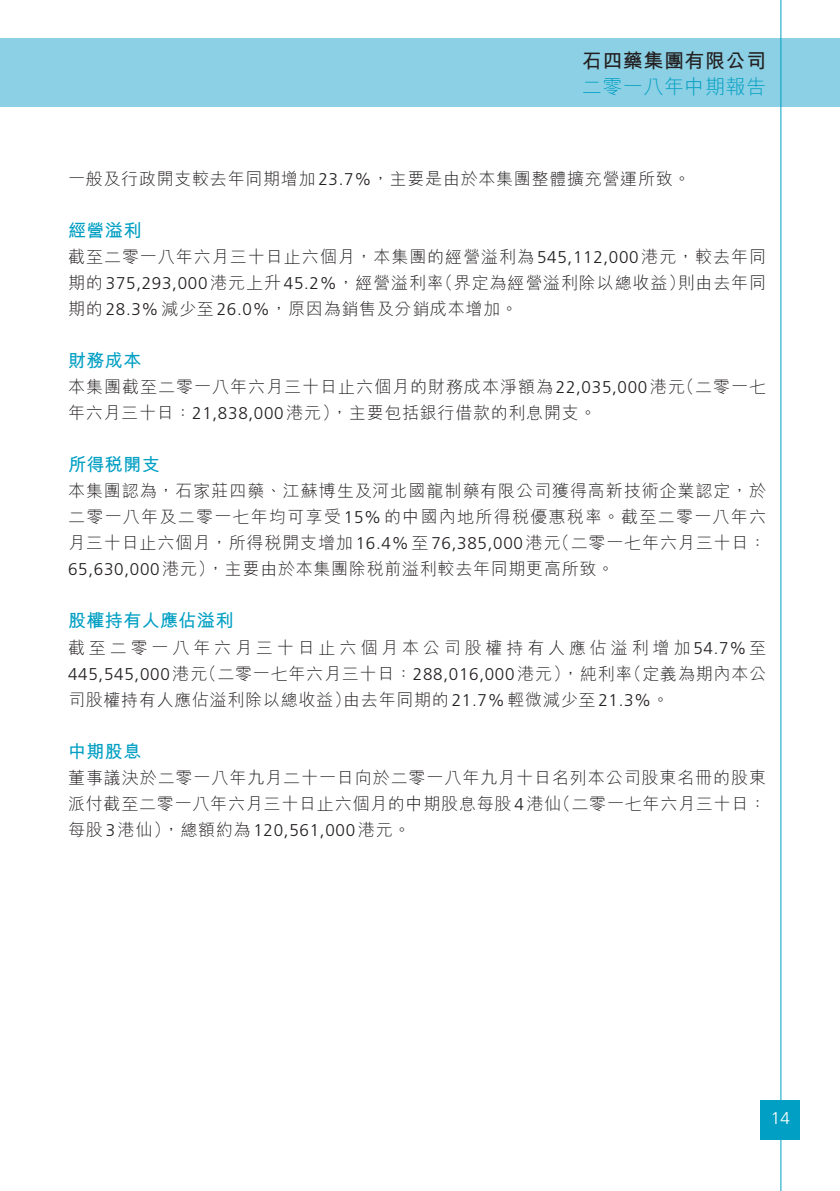
<style>
.page{position:relative;width:840px;height:1191px;background:#fff}
.page>*{position:absolute;margin:0;border:0;box-sizing:border-box;transform-origin:0 0}
.t1{font:20px "M Hei HK Bold E Ten B5 H";letter-spacing:.025em;color:#231f20}
.t2{font:20px "M Hei HK Light E Ten B5 H";letter-spacing:.025em;color:#009fc3}
.t3{font:18px "M Hei HK Bold E Ten B5 H";letter-spacing:.02em;color:#009fc3}
.t4{font:17px/26px "M Hei HK Light E Ten B5 H";letter-spacing:.045em;color:#231f20;text-align:justify}
.t5{font:300 17px "Frutiger LT Std";color:#fff}
.s1{font-family:"Frutiger LT Std";font-weight:300}
</style>
<div class="page">
<div style="left:0;top:39px;width:839px;height:68px;background:#8bd0e4"></div>
<hr style="left:780px;top:0;width:1px;height:1191px;background:#009fc3">
<div style="left:760px;top:1100px;width:39px;height:40px;background:#009fc3"></div>
<p class="t1" style="left:581px;top:53px;width:186px">石四藥集團有限公司</p>
<p class="t2" style="left:581px;top:79px;width:186px">二零一八年中期報告</p>
<p class="t4" style="left:68px;top:168px;width:623px">一般及行政開支較去年同期增加 <span class="s1">23.7%</span>，主要是由於本集團整體擴充營運所致。</p>
<p class="t3" style="left:68px;top:224px;width:75px">經營溢利</p>
<p class="t4" style="left:68px;top:246px;width:699px">截至二零一八年六月三十日止六個月，本集團的經營溢利為 <span class="s1">545,112,000</span> 港元，較去年同期的 <span class="s1">375,293,000</span>港元上升<span class="s1">45.2%</span>，經營溢利率（界定為經營溢利除以總收益）則由去年同期的 <span class="s1">28.3%</span> 減少至 <span class="s1">26.0%</span>，原因為銷售及分銷成本增加。</p>
<p class="t3" style="left:68px;top:354px;width:75px">財務成本</p>
<p class="t4" style="left:68px;top:376px;width:699px">本集團截至二零一八年六月三十日止六個月的財務成本淨額為 <span class="s1">22,035,000</span>港元（二零一七年六月三十日：<span class="s1">21,838,000</span> 港元），主要包括銀行借款的利息開支。</p>
<p class="t3" style="left:68px;top:458px;width:93px">所得稅開支</p>
<p class="t4" style="left:68px;top:480px;width:699px">本集團認為，石家莊四藥、江蘇博生及河北國龍制藥有限公司獲得高新技術企業認定，於二零一八年及二零一七年均可享受<span class="s1">15%</span>的中國內地所得稅優惠稅率。截至二零一八年六月三十日止六個月，所得稅開支增加 <span class="s1">16.4%</span> 至 <span class="s1">76,385,000</span> 港元（二零一七年六月三十日：<span class="s1">65,630,000</span> 港元），主要由於本集團除稅前溢利較去年同期更高所致。</p>
<p class="t3" style="left:68px;top:614px;width:167px">股權持有人應佔溢利</p>
<p class="t4" style="left:68px;top:636px;width:699px">截至二零一八年六月三十日止六個月本公司股權持有人應佔溢利增加<span class="s1">54.7%</span>至<span class="s1">445,545,000</span> 港元（二零一七年六月三十日：<span class="s1">288,016,000</span>港元），純利率（定義為期內本公司股權持有人應佔溢利除以總收益）由去年同期的 <span class="s1">21.7%</span> 輕微減少至 <span class="s1">21.3%</span>。</p>
<p class="t3" style="left:68px;top:744px;width:75px">中期股息</p>
<p class="t4" style="left:68px;top:766px;width:699px">董事議決於二零一八年九月二十一日向於二零一八年九月十日名列本公司股東名冊的股東派付截至二零一八年六月三十日止六個月的中期股息每股 <span class="s1">4</span> 港仙（二零一七年六月三十日：每股 <span class="s1">3</span> 港仙），總額約為 <span class="s1">120,561,000</span> 港元。</p>
<p class="t5" style="left:770px;top:1111px;width:21px">14</p>
</div>
